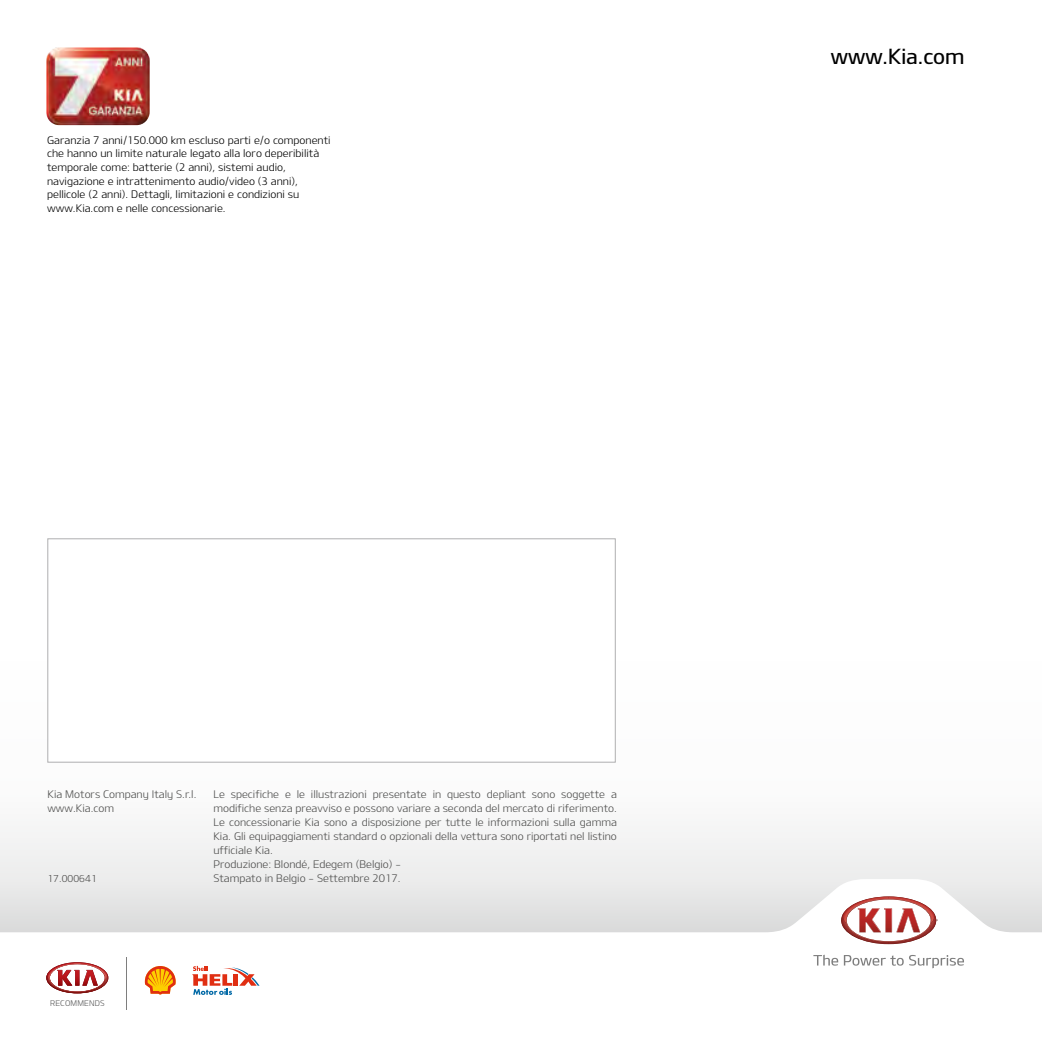
<style>
.page{position:relative;width:1042px;height:1042px;background:#fff}
.page>*{position:absolute;margin:0;border:0;box-sizing:border-box;transform-origin:0 0}
.t1{font:21px "Kia OTFM";color:#000}
.t2{font:10.5px/14px "Design KOTFL";color:#4d4d4c}
.t3{font:10.5px/13.7px "Kia OTFL";color:#000}
.t4{font:9.62px "Design KOTFL";letter-spacing:.01em;color:#4d4d4c}
.t5{font:7.88px "Kia OTFL";letter-spacing:.02em;color:#545454}
</style>
<div class="page">
<div style="left:0;top:642px;width:1042px;height:291px;background:linear-gradient(to right,#f4f4f4,#fafafa)"></div>
<svg style="left:0;top:879px;width:1042px;height:131px"></svg>
<svg style="left:813px;top:954px;width:25px;height:11px"></svg>
<svg style="left:844px;top:955px;width:59px;height:10px"></svg>
<svg style="left:909px;top:955px;width:55px;height:13px"></svg>
<svg style="left:841px;top:896px;width:95px;height:48px"></svg>
<img style="left:46px;top:47px;width:104px;height:78px">
<div style="left:47px;top:538px;width:569px;height:224px;background:#fff;border:1px solid #afafb0"></div>
<svg style="left:192px;top:966px;width:67px;height:29px"></svg>
<svg style="left:144px;top:965px;width:32px;height:30px"></svg>
<svg style="left:46px;top:962px;width:62px;height:31px"></svg>
<hr style="left:126px;top:957px;width:1px;height:52px;background:#7e7e7e">
<p class="t3" style="left:47px;top:133px;width:285px">Garanzia 7 anni/150.000 km escluso parti e/o componenti che hanno un limite naturale legato alla loro deperibilità temporale come: batterie (2 anni), sistemi audio, navigazione e intrattenimento audio/video (3 anni), pellicole (2 anni). Dettagli, limitazioni e condizioni su www.Kia.com e nelle concessionarie.</p>
<h1 class="t1" style="left:831px;top:43px;width:135px">www.Kia.com</h1>
<p class="t2" style="left:47px;top:787px;width:151px">Kia Motors Company Italy S.r.l. www.Kia.com</p>
<p class="t4" style="left:47px;top:872px;width:51px">17.000641</p>
<p class="t2" style="left:213px;top:787px;width:405px">Le specifiche e le illustrazioni presentate in questo depliant sono soggette a modifiche senza preavviso e possono variare a seconda del mercato di riferimento.<br>Le concessionarie Kia sono a disposizione per tutte le informazioni sulla gamma Kia. Gli equipaggiamenti standard o opzionali della vettura sono riportati nel listino ufficiale Kia.<br>Produzione: Blondé, Edegem (Belgio) -<br>Stampato in Belgio - Settembre 2017.</p>
<p class="t5" style="left:50px;top:997px;width:56px">RECOMMENDS</p>
</div>
